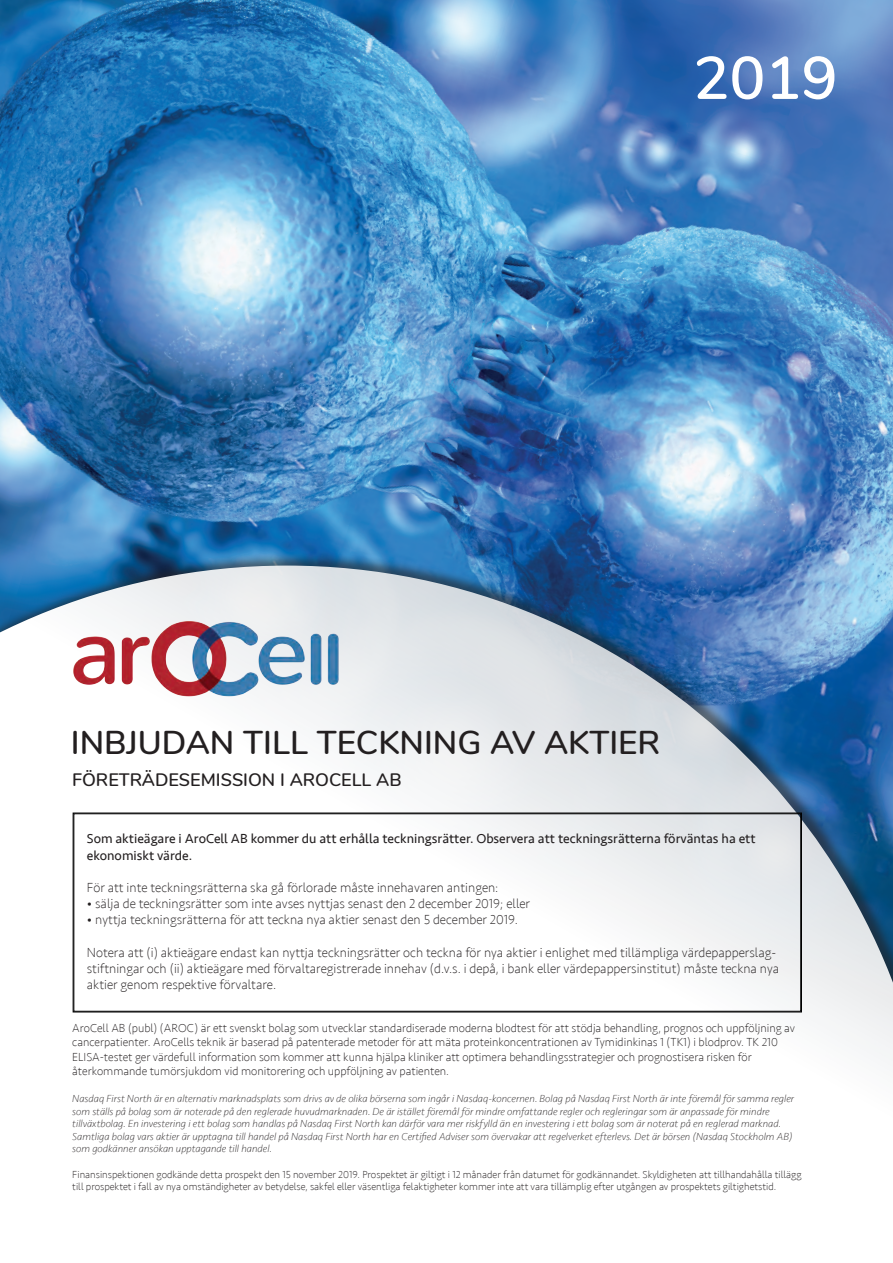
<style>
.page{position:relative;width:893px;height:1263px;background:#fff}
.page>*{position:absolute;margin:0;border:0;box-sizing:border-box;transform-origin:0 0}
.t1{font:600 60px "Nunito";color:#fff}
.t2{font:600 33px "Nunito";color:#231f20}
.t3{font:600 18px "Nunito";color:#231f20}
.t4{font:200 13.5px/16.2px "Seravek";color:#231f20}
.t5{font:13.5px/16.2px "Seravek";color:#231f20}
.t6{font:200 12px/14.4px "Seravek";color:#231f20}
.t7{font:italic 200 10.5px/12.6px "Seravek";color:#231f20}
.t8{font:200 10.5px/12.6px "Seravek";color:#231f20}
</style>
<div class="page">
<img style="left:0;top:0;width:893px;height:552px">
<svg style="left:0;top:566px;width:893px;height:495px"></svg>
<img style="left:60px;top:610px;width:285px;height:98px">
<svg style="left:73px;top:813px;width:729px;height:199px"></svg>
<div style="left:74px;top:813px;width:727px;height:198px;border:1px solid #000"></div>
<h1 class="t1" style="left:693px;top:34px;width:146px">2019</h1>
<h2 class="t2" style="left:71px;top:718px;width:591px">INBJUDAN TILL TECKNING AV AKTIER</h2>
<h3 class="t3" style="left:72px;top:766px;width:331px">FÖRETRÄDESEMISSION I AROCELL AB</h3>
<p class="t5" style="left:87px;top:831px;width:670px">Som aktieägare i AroCell AB kommer du att erhålla teckningsrätter. Observera att teckningsrätterna förväntas ha ett ekonomiskt värde.</p>
<p class="t4" style="left:87px;top:880px;width:413px">För att inte teckningsrätterna ska gå förlorade måste innehavaren antingen:</p>
<p class="t4" style="left:87px;top:896px;width:445px">• sälja de teckningsrätter som inte avses nyttjas senast den 2 december 2019; eller</p>
<p class="t4" style="left:87px;top:912px;width:433px">• nyttja teckningsrätterna för att teckna nya aktier senast den 5 december 2019.</p>
<p class="t4" style="left:87px;top:944px;width:694px">Notera att (i) aktieägare endast kan nyttja teckningsrätter och teckna för nya aktier i enlighet med tillämpliga värdepapperslag&shy;stiftningar och (ii) aktieägare med förvaltaregistrerade innehav (d.v.s. i depå, i bank eller värdepappersinstitut) måste teckna nya aktier genom respektive förvaltare.</p>
<p class="t6" style="left:72px;top:1021px;width:724px">AroCell AB (publ) (AROC) är ett svenskt bolag som utvecklar standardiserade moderna blodtest för att stödja behandling, prognos och uppföljning av cancerpatienter. AroCells teknik är baserad på patenterade metoder för att mäta proteinkoncentrationen av Tymidinkinas 1 (TK1) i blodprov. TK 210<br>ELISA-testet ger värdefull information som kommer att kunna hjälpa kliniker att optimera behandlingsstrategier och prognostisera risken för återkommande tumörsjukdom vid monitorering och uppföljning av patienten.</p>
<p class="t7" style="left:72px;top:1092px;width:723px">Nasdaq First North är en alternativ marknadsplats som drivs av de olika börserna som ingår i Nasdaq-koncernen. Bolag på Nasdaq First North är inte föremål för samma regler som ställs på bolag som är noterade på den reglerade huvudmarknaden. De är istället föremål för mindre omfattande regler och regleringar som är anpassade för mindre tillväxtbolag. En investering i ett bolag som handlas på Nasdaq First North kan därför vara mer riskfylld än en investering i ett bolag som är noterat på en reglerad marknad.<br>Samtliga bolag vars aktier är upptagna till handel på Nasdaq First North har en Certified Adviser som övervakar att regelverket efterlevs. Det är börsen (Nasdaq Stockholm AB) som godkänner ansökan upptagande till handel.</p>
<p class="t8" style="left:72px;top:1168px;width:731px">Finansinspektionen godkände detta prospekt den 15 november 2019. Prospektet är giltigt i 12 månader från datumet för godkännandet. Skyldigheten att tillhandahålla tillägg till prospektet i fall av nya omständigheter av betydelse, sakfel eller väsentliga felaktigheter kommer inte att vara tillämplig efter utgången av prospektets giltighetstid.</p>
</div>
